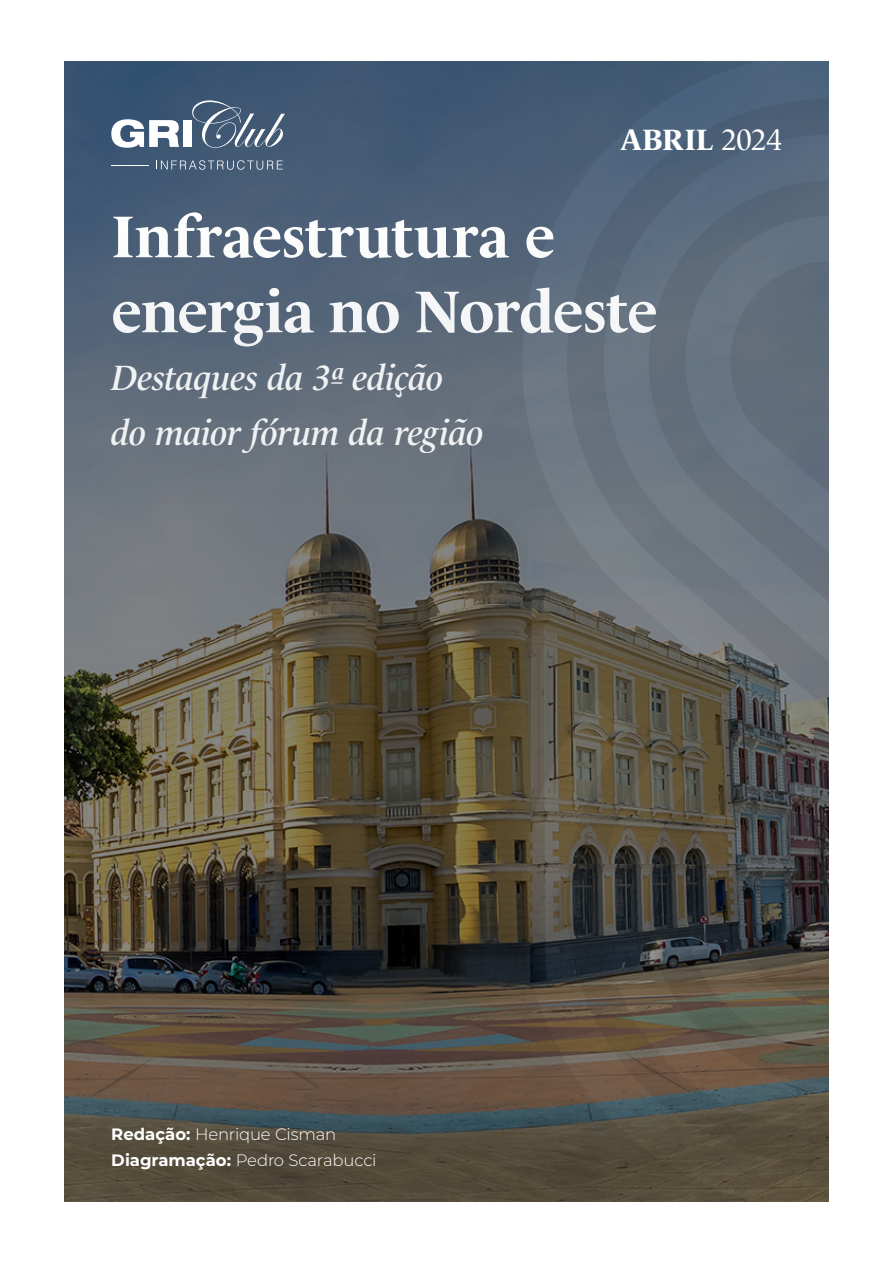
<style>
.page{position:relative;width:893px;height:1263px;background:#fff}
.page>*{position:absolute;margin:0;border:0;box-sizing:border-box;transform-origin:0 0}
.t1{font:700 60px/75px "Le Monde Livre Std";letter-spacing:-.01em;color:#fff}
.t2{font:italic 600 35.85px/54.4px "Le Monde Livre Std";letter-spacing:-.015em;color:#fff}
.t3{font:700 30px "Le Monde Livre Std";color:#fff}
.t4{font:300 16.5px/26.7px "Montserrat";letter-spacing:-.01em;color:#fff}
.s1{font-weight:400}
.s2{font-weight:700}
</style>
<div class="page">
<img style="left:64px;top:61px;width:440px;height:1140px">
<svg style="left:504px;top:61px;width:325px;height:1141px;background:#595e60"></svg>
<svg style="left:111px;top:119px;width:68px;height:29px"></svg>
<div style="left:183px;top:120px;width:9px;height:27px;background:#fff"></div>
<svg style="left:192px;top:100px;width:93px;height:48px;background:#5e7289"></svg>
<svg style="left:156px;top:160px;width:127px;height:10px"></svg>
<hr style="left:111px;top:165px;width:38px;height:1px;background:#fff">
<h3 class="t3" style="left:620px;top:122px;width:163px">ABRIL <span class="s1">2024</span></h3>
<h1 class="t1" style="left:111px;top:199px;width:548px">Infraestrutura e energia no Nordeste</h1>
<h2 class="t2" style="left:111px;top:350px;width:374px">Destaques da 3ª edição do maior fórum da região</h2>
<p class="t4" style="left:111px;top:1120px;width:267px"><span class="s2">Redação:</span> Henrique Cisman<br><span class="s2">Diagramação:</span> Pedro Scarabucci</p>
</div>
